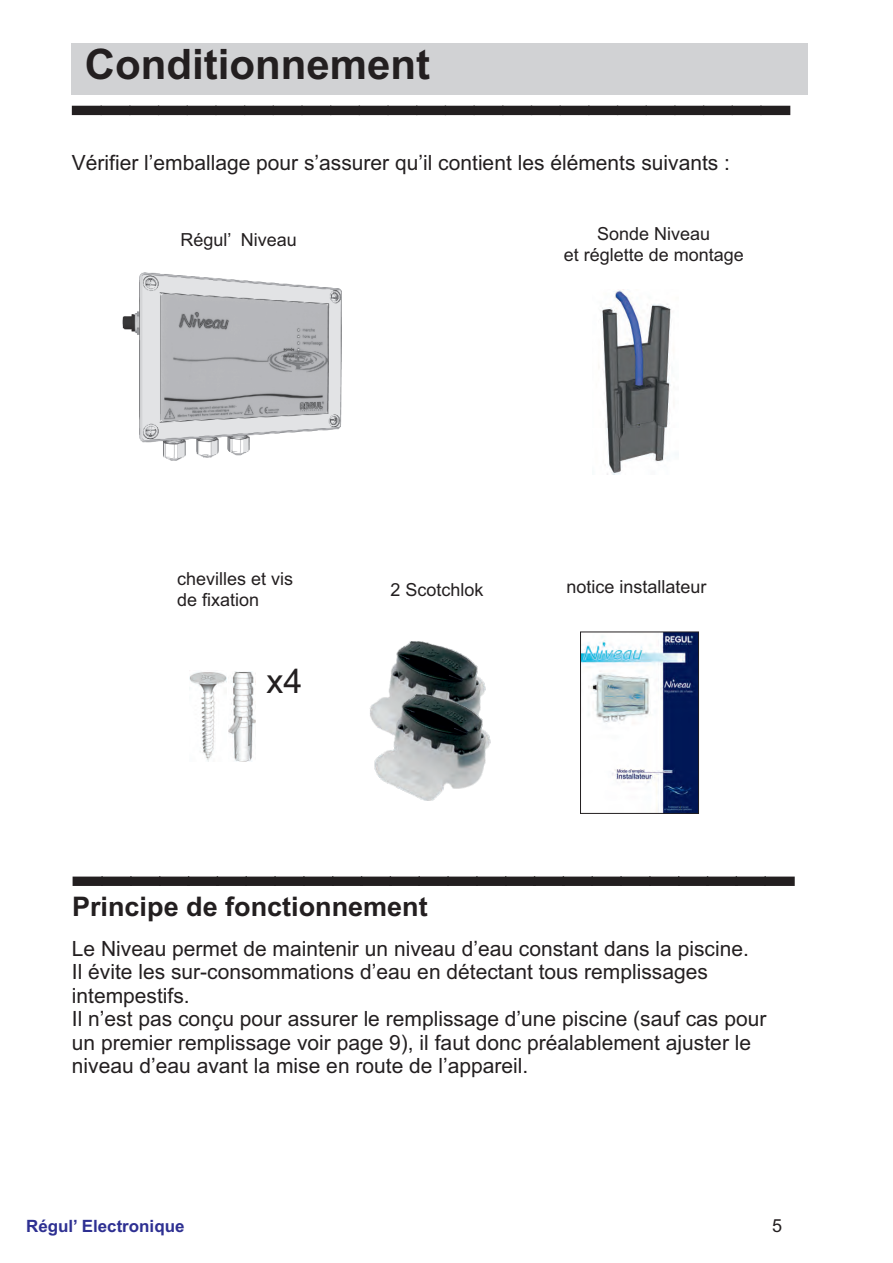
<style>
.page{position:relative;width:893px;height:1263px;background:#fff}
.page>*{position:absolute;margin:0;border:0;box-sizing:border-box;transform-origin:0 0}
.t1{font:700 42px "Arial";color:#231f20}
.t2{font:33.9px "Arial";color:#231f20}
.t3{font:700 27px "Arial";color:#231f20}
.t4{font:21px/23.4px "Arial";color:#231f20}
.t5{font:18px/20.1px "Arial";color:#231f20;text-align:center}
.t6{font:700 16.95px "Arial";color:#2e3092}
</style>
<div class="page">
<div style="left:72px;top:43px;width:736px;height:51px;background:#d1d2d4"></div>
<div style="left:72px;top:106px;width:718px;height:9px;background:#231f20"></div>
<img style="left:190px;top:672px;width:36px;height:89px">
<img style="left:228px;top:671px;width:27px;height:91px">
<img style="left:122px;top:272px;width:220px;height:189px">
<svg style="left:73px;top:876px;width:722px;height:10px;background:#302c2d"></svg>
<img style="left:582px;top:634px;width:115px;height:177px">
<div style="left:580px;top:632px;width:119px;height:181px;border:1px solid #231f20"></div>
<img style="left:602px;top:289px;width:69px;height:186px">
<img style="left:389px;top:642px;width:97px;height:53px">
<img style="left:369px;top:695px;width:122px;height:105px">
<h1 class="t1" style="left:85px;top:48px;width:347px">Conditionnement</h1>
<p class="t4" style="left:72px;top:153px;width:660px">Vérifier l’emballage pour s’assurer qu’il contient les éléments suivants :</p>
<p class="t5" style="left:180px;top:231px;width:118px">Régul’ Niveau</p>
<p class="t5" style="left:564px;top:226px;width:182px">Sonde Niveau<br>et réglette de montage</p>
<p class="t5" style="left:177px;top:571px;width:118px;text-align:left">chevilles et vis de fixation</p>
<h2 class="t2" style="left:266px;top:668px;width:37px">x4</h2>
<p class="t5" style="left:391px;top:581px;width:95px">2 Scotchlok</p>
<p class="t5" style="left:566px;top:578px;width:142px">notice installateur</p>
<p class="t3" style="left:72px;top:897px;width:357px">Principe de fonctionnement</p>
<p class="t4" style="left:72px;top:939px;width:696px">Le Niveau permet de maintenir un niveau d’eau constant dans la piscine.<br>Il évite les sur-consommations d’eau en détectant tous remplissages intempestifs.<br>Il n’est pas conçu pour assurer le remplissage d’une piscine (sauf cas pour un premier remplissage voir page 9), il faut donc préalablement ajuster le niveau d’eau avant la mise en route de l’appareil.</p>
<p class="t6" style="left:26px;top:1220px;width:160px">Régul’ Electronique</p>
<p class="t5" style="left:772px;top:1217px;width:12px">5</p>
</div>
